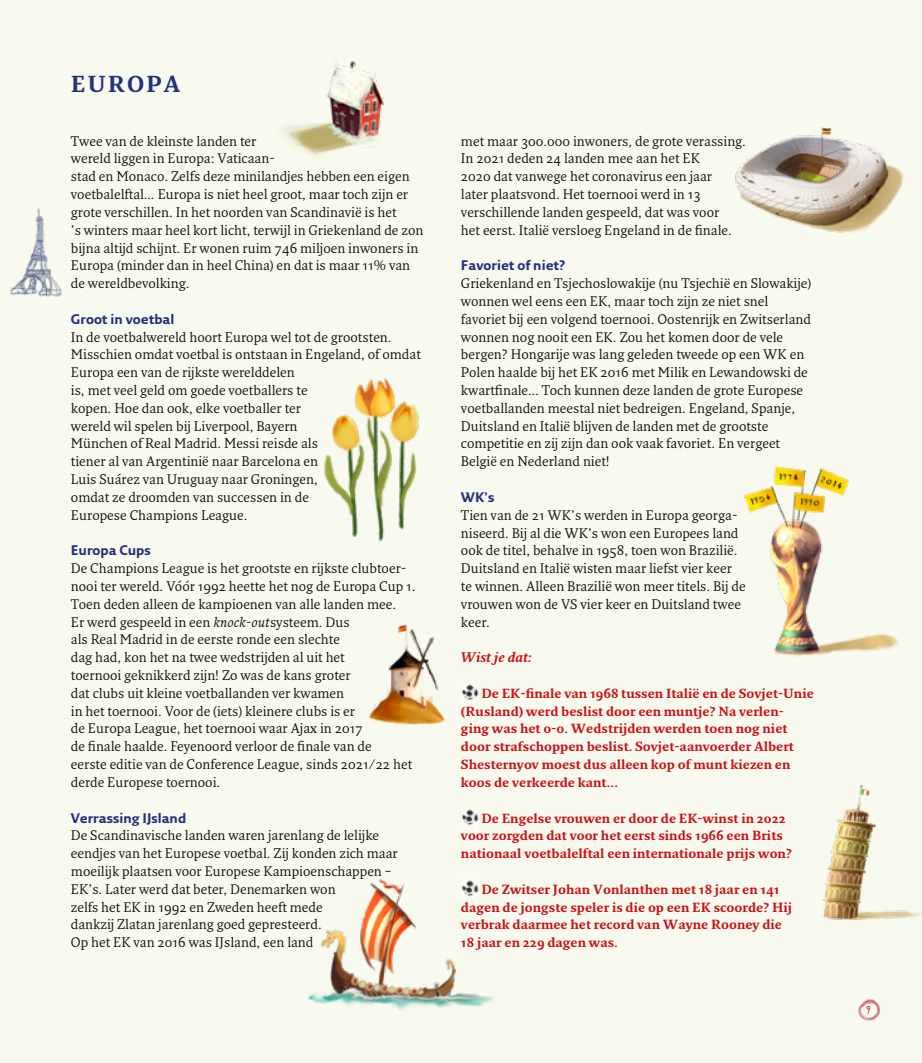
<style>
.page{position:relative;width:922px;height:1063px;background:#fff}
.page>*{position:absolute;margin:0;border:0;box-sizing:border-box;transform-origin:0 0}
.land{font:700 22.5px "Fresco";letter-spacing:.08em;color:#24317e}
.plat{font:13.62px/17.8px "Fresco";color:#12120d}
.kopje{font:700 13.62px "Fresco Sans";color:#24317e}
.Wist-je-dat_kopje{font:italic 700 13.62px "Fresco";color:#cc1216}
.Wist-je-dat_tekst{font:700 13px/17.8px "Fresco";color:#cc1216}
.t1{font:11.88px "Blockhead OT Unplugged";color:#c81f23;scale:.9 1}
.s1{font-style:italic}
</style>
<div class="page">
<div style="left:0;top:0;width:921px;height:1063px;background:#f8faef"></div>
<img style="left:308px;top:879px;width:186px;height:132px">
<img style="left:10px;top:208px;width:52px;height:89px">
<img style="left:822px;top:784px;width:99px;height:136px">
<img style="left:369px;top:624px;width:76px;height:101px">
<img style="left:735px;top:127px;width:169px;height:106px">
<img style="left:324px;top:378px;width:95px;height:164px">
<img style="left:743px;top:466px;width:156px;height:190px">
<img style="left:282px;top:61px;width:107px;height:95px">
<img style="left:858px;top:999px;width:22px;height:22px">
<img style="left:461px;top:684px;width:17px;height:17px">
<img style="left:461px;top:809px;width:17px;height:17px">
<img style="left:461px;top:880px;width:17px;height:18px">
<p class="land" style="left:71px;top:71px;width:111px">EUROPA</p>
<p class="plat" style="left:71px;top:132px;width:354px">Twee van de kleinste landen ter<br>wereld liggen in Europa: Vaticaan-<br>stad en Monaco. Zelfs deze minilandjes hebben een eigen voetbalelftal… Europa is niet heel groot, maar toch zijn er grote verschillen. In het noorden van Scandinavië is het<br>’s winters maar heel kort licht, terwijl in Griekenland de zon bijna altijd schijnt. Er wonen ruim 746 miljoen inwoners in Europa (minder dan in heel China) en dat is maar 11% van de wereldbevolking.</p>
<p class="kopje" style="left:71px;top:311px;width:105px">Groot in voetbal</p>
<p class="plat" style="left:71px;top:328px;width:351px">In de voetbalwereld hoort Europa wel tot de grootsten.<br>Misschien omdat voetbal is ontstaan in Engeland, of omdat Europa een van de rijkste werelddelen<br>is, met veel geld om goede voetballers te<br>kopen. Hoe dan ook, elke voetballer ter<br>wereld wil spelen bij Liverpool, Bayern<br>München of Real Madrid. Messi reisde als<br>tiener al van Argentinië naar Barcelona en<br>Luis Suárez van Uruguay naar Groningen,<br>omdat ze droomden van successen in de<br>Europese Champions League.</p>
<p class="kopje" style="left:71px;top:542px;width:81px">Europa Cups</p>
<p class="plat" style="left:71px;top:559px;width:346px">De Champions League is het grootste en rijkste clubtoer&shy;nooi ter wereld. Vóór 1992 heette het nog de Europa Cup 1.<br>Toen deden alleen de kampioenen van alle landen mee.<br>Er werd gespeeld in een <span class="s1">knock-out</span>systeem. Dus<br>als Real Madrid in de eerste ronde een slechte<br>dag had, kon het na twee wedstrijden al uit het<br>toernooi geknikkerd zijn! Zo was de kans groter<br>dat clubs uit kleine voetballanden ver kwamen<br>in het toernooi. Voor de (iets) kleinere clubs is er<br>de Europa League, het toernooi waar Ajax in 2017<br>de finale haalde. Feyenoord verloor de finale van de<br>eerste editie van de Conference League, sinds 2021/22 het derde Europese toernooi.</p>
<p class="kopje" style="left:71px;top:810px;width:117px">Verrassing IJsland</p>
<p class="plat" style="left:71px;top:826px;width:328px">De Scandinavische landen waren jarenlang de lelijke eendjes van het Europese voetbal. Zij konden zich maar moeilijk plaatsen voor Europese Kampioenschappen – EK’s. Later werd dat beter, Denemarken won<br>zelfs het EK in 1992 en Zweden heeft mede<br>dankzij Zlatan jarenlang goed gepresteerd.<br>Op het EK van 2016 was IJsland, een land</p>
<p class="plat" style="left:461px;top:132px;width:286px">met maar 300.000 inwoners, de grote verassing.<br>In 2021 deden 24 landen mee aan het EK<br>2020 dat vanwege het coronavirus een jaar<br>later plaatsvond. Het toernooi werd in 13 verschillende landen gespeeld, dat was voor<br>het eerst. Italië versloeg Engeland in de finale.</p>
<p class="kopje" style="left:461px;top:257px;width:106px">Favoriet of niet?</p>
<p class="plat" style="left:461px;top:274px;width:352px">Griekenland en Tsjechoslowakije (nu Tsjechië en Slowakije) wonnen wel eens een EK, maar toch zijn ze niet snel favoriet bij een volgend toernooi. Oostenrijk en Zwitserland wonnen nog nooit een EK. Zou het komen door de vele bergen? Hongarije was lang geleden tweede op een WK en Polen haalde bij het EK 2016 met Milik en Lewandowski de kwartfinale… Toch kunnen deze landen de grote Europese voetballanden meestal niet bedreigen. Engeland, Spanje, Duitsland en Italië blijven de landen met de grootste competitie en zij zijn dan ook vaak favoriet. En vergeet België en Nederland niet!</p>
<p class="kopje" style="left:461px;top:489px;width:35px">WK’s</p>
<p class="plat" style="left:461px;top:506px;width:286px">Tien van de 21 WK’s werden in Europa georga&shy;niseerd. Bij al die WK’s won een Europees land ook de titel, behalve in 1958, toen won Brazilië.<br>Duitsland en Italië wisten maar liefst vier keer te winnen. Alleen Brazilië won meer titels. Bij de vrouwen won de VS vier keer en Duitsland twee keer.</p>
<p class="Wist-je-dat_kopje" style="left:461px;top:649px;width:72px">Wist je dat:</p>
<p class="Wist-je-dat_tekst" style="left:461px;top:684px;width:354px;text-indent:20px">De EK-finale van 1968 tussen Italië en de Sovjet-Unie (Rusland) werd beslist door een muntje? Na verlen&shy;ging was het 0-0. Wedstrijden werden toen nog niet door strafschoppen beslist. Sovjet-aanvoerder Albert Shesternyov moest dus alleen kop of munt kiezen en koos de verkeerde kant…</p>
<p class="Wist-je-dat_tekst" style="left:461px;top:809px;width:332px;text-indent:20px">De Engelse vrouwen er door de EK-winst in 2022 voor zorgden dat voor het eerst sinds 1966 een Brits nationaal voetbalelftal een internationale prijs won?</p>
<p class="Wist-je-dat_tekst" style="left:461px;top:880px;width:332px;text-indent:20px">De Zwitser Johan Vonlanthen met 18 jaar en 141 dagen de jongste speler is die op een EK scoorde? Hij verbrak daarmee het record van Wayne Rooney die 18 jaar en 229 dagen was.</p>
<p class="t1" style="left:865px;top:1000px;width:7px">9</p>
</div>
